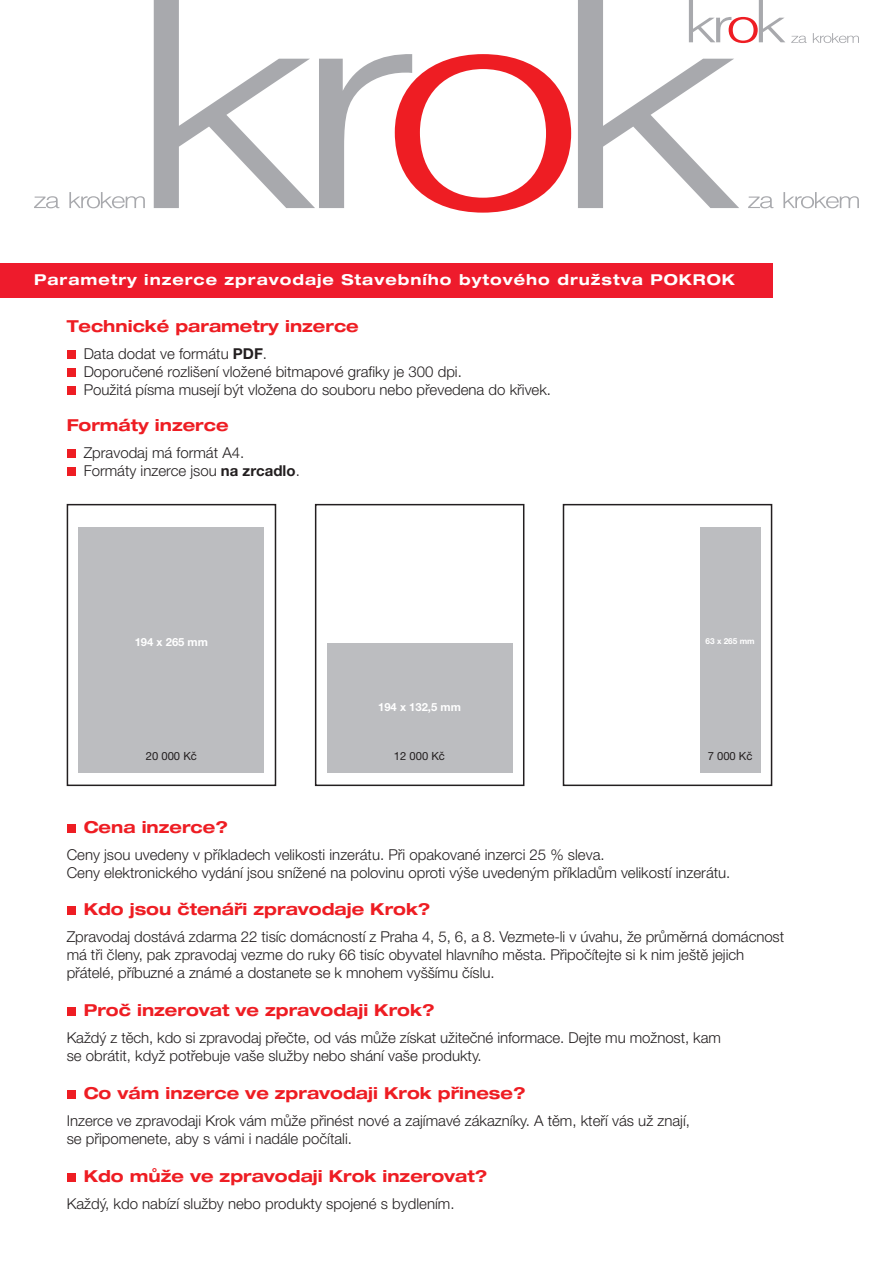
<style>
.page{position:relative;width:893px;height:1263px;background:#fff}
.page>*{position:absolute;margin:0;border:0;box-sizing:border-box;transform-origin:0 0}
.Normální{font:700 expanded 16.5px "Helvetica Neue LT Pro";color:#ee1d23}
.Normální-2{font:300 15px/18px "Helvetica Neue LT Pro";color:#231f20}
.Normální-3{font:700 expanded 15px "Helvetica Neue LT Pro";letter-spacing:.065em;color:#fff}
.Normální-4{font:700 11.25px "Helvetica Neue LT Pro";color:#fff}
.Normální-5{font:11.25px "Helvetica Neue LT Pro";color:#231f20}
.Normální-6{font:700 8.25px "Helvetica Neue LT Pro";color:#fff}
.s1{font-weight:700}
</style>
<div class="page">
<div style="left:0;top:264px;width:772px;height:34px;background:#ee1b2c"></div>
<div style="left:67px;top:350px;width:8px;height:9px;background:#ee1d23"></div>
<div style="left:67px;top:368px;width:8px;height:9px;background:#ee1d23"></div>
<div style="left:67px;top:386px;width:8px;height:9px;background:#ee1d23"></div>
<div style="left:67px;top:449px;width:8px;height:9px;background:#ee1d23"></div>
<div style="left:67px;top:467px;width:8px;height:9px;background:#ee1d23"></div>
<div style="left:315px;top:504px;width:209px;height:282px;border:2px solid #231f20"></div>
<div style="left:327px;top:643px;width:185px;height:129px;background:#bcbdc0"></div>
<div style="left:563px;top:504px;width:209px;height:282px;border:2px solid #231f20"></div>
<div style="left:700px;top:527px;width:60px;height:245px;background:#bcbdc0"></div>
<div style="left:67px;top:504px;width:209px;height:282px;border:2px solid #231f20"></div>
<div style="left:79px;top:527px;width:185px;height:245px;background:#bcbdc0"></div>
<div style="left:67px;top:824px;width:8px;height:8px;background:#ee1d23"></div>
<div style="left:67px;top:907px;width:8px;height:8px;background:#ee1d23"></div>
<div style="left:67px;top:1007px;width:8px;height:9px;background:#ee1d23"></div>
<div style="left:67px;top:1090px;width:8px;height:9px;background:#ee1d23"></div>
<div style="left:67px;top:1173px;width:8px;height:9px;background:#ee1d23"></div>
<svg style="left:154px;top:0;width:417px;height:213px"></svg>
<svg style="left:34px;top:196px;width:25px;height:12px"></svg>
<svg style="left:69px;top:192px;width:76px;height:16px"></svg>
<svg style="left:578px;top:0;width:281px;height:208px"></svg>
<p class="Normální-3" style="left:34px;top:270px;width:702px">Parametry inzerce zpravodaje Stavebního bytového družstva POKROK</p>
<p class="Normální" style="left:67px;top:315px;width:294px">Technické parametry inzerce</p>
<p class="Normální-2" style="left:84px;top:344px;width:185px">Data dodat ve formátu <span class="s1">PDF</span>.</p>
<p class="Normální-2" style="left:84px;top:362px;width:380px">Doporučené rozlišení vložené bitmapové grafiky je 300 dpi.</p>
<p class="Normální-2" style="left:84px;top:380px;width:469px">Použitá písma musejí být vložena do souboru nebo převedena do křivek.</p>
<p class="Normální" style="left:67px;top:415px;width:163px">Formáty inzerce</p>
<p class="Normální-2" style="left:84px;top:443px;width:162px">Zpravodaj má formát A4.</p>
<p class="Normální-2" style="left:84px;top:461px;width:218px">Formáty inzerce jsou <span class="s1">na zrcadlo</span>.</p>
<p class="Normální-4" style="left:135px;top:635px;width:75px">194 x 265 mm</p>
<p class="Normální-4" style="left:378px;top:700px;width:84px">194 x 132,5 mm</p>
<p class="Normální-5" style="left:146px;top:749px;width:53px">20 000 Kč</p>
<p class="Normální-5" style="left:394px;top:749px;width:53px">12 000 Kč</p>
<p class="Normální-6" style="left:705px;top:636px;width:51px">63 x 265 mm</p>
<p class="Normální-5" style="left:708px;top:749px;width:46px">7 000 Kč</p>
<p class="Normální" style="left:84px;top:816px;width:146px">Cena inzerce?</p>
<p class="Normální-2" style="left:67px;top:845px;width:539px">Ceny jsou uvedeny v příkladech velikosti inzerátu. Při opakované inzerci 25 % sleva.</p>
<p class="Normální-2" style="left:67px;top:863px;width:665px">Ceny elektronického vydání jsou snížené na polovinu oproti výše uvedeným příkladům velikostí inzerátu.</p>
<p class="Normální" style="left:84px;top:899px;width:348px">Kdo jsou čtenáři zpravodaje Krok?</p>
<p class="Normální-2" style="left:67px;top:928px;width:719px">Zpravodaj dostává zdarma 22 tisíc domácností z Praha 4, 5, 6, a 8. Vezmete-li v úvahu, že průměrná domácnost má tři členy, pak zpravodaj vezme do ruky 66 tisíc obyvatel hlavního města. Připočítejte si k nim ještě jejich přátelé, příbuzné a známé a dostanete se k mnohem vyššímu číslu.</p>
<p class="Normální" style="left:84px;top:1000px;width:352px">Proč inzerovat ve zpravodaji Krok?</p>
<p class="Normální-2" style="left:67px;top:1028px;width:656px">Každý z těch, kdo si zpravodaj přečte, od vás může získat užitečné informace. Dejte mu možnost, kam se obrátit, když potřebuje vaše služby nebo shání vaše produkty.</p>
<p class="Normální" style="left:84px;top:1083px;width:443px">Co vám inzerce ve zpravodaji Krok přinese?</p>
<p class="Normální-2" style="left:67px;top:1111px;width:625px">Inzerce ve zpravodaji Krok vám může přinést nové a zajímavé zákazníky. A těm, kteří vás už znají, se připomenete, aby s vámi i nadále počítali.</p>
<p class="Normální" style="left:84px;top:1165px;width:405px">Kdo může ve zpravodaji Krok inzerovat?</p>
<p class="Normální-2" style="left:67px;top:1194px;width:389px">Každý, kdo nabízí služby nebo produkty spojené s bydlením.</p>
</div>
